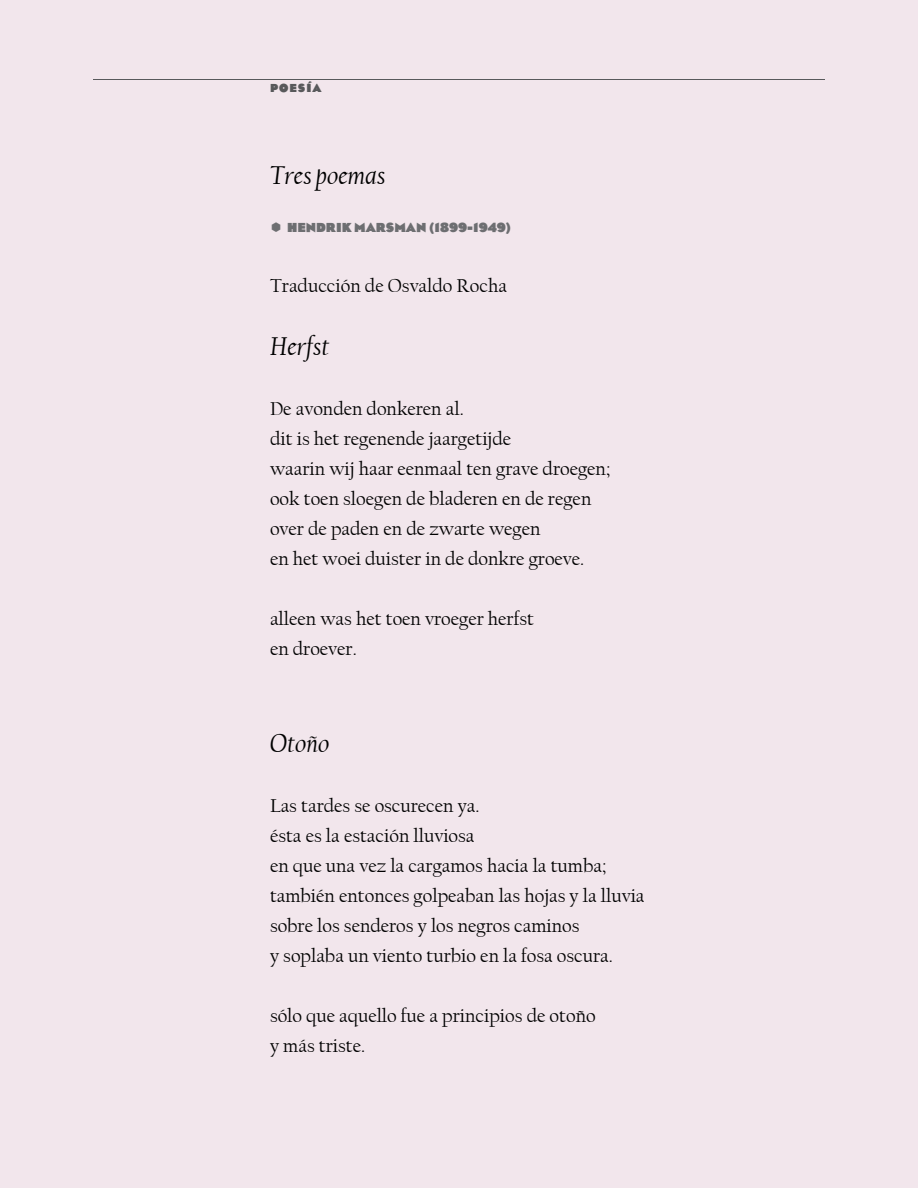
<style>
.page{position:relative;width:918px;height:1188px;background:#f2e6ec}
.page>*{position:absolute;margin:0;border:0;box-sizing:border-box;transform-origin:0 0}
.t1{font:italic 27px "Californian FB";color:#000}
.t2{font:19.5px/30px "Californian FB";color:#000}
.t3{font:900 13.5px "Eagle";color:#6d6e71}
.t4{font:900 12px "Eagle";letter-spacing:.075em;color:#58595b}
</style>
<div class="page">
<hr style="left:93px;top:79px;width:732px;height:1px;background:#58595b">
<p class="t4" style="left:270px;top:81px;width:53px">POESÍA</p>
<h1 class="t1" style="left:270px;top:160px;width:117px">Tres poemas</h1>
<p class="t3" style="left:282px;top:220px;width:115px">¥ HENDRIK MARSMA</p>
<p class="t3" style="left:416px;top:220px;width:96px">N (1899-1949)</p>
<p class="t2" style="left:270px;top:271px;width:238px">Traducción de Osvaldo Rocha</p>
<h1 class="t1" style="left:270px;top:331px;width:61px">Herfst</h1>
<p class="t2" style="left:270px;top:394px;width:342px">De avonden donkeren al.<br>dit is het regenende jaargetijde<br>waarin wij haar eenmaal ten grave droegen; ook toen sloegen de bladeren en de regen over de paden en de zwarte wegen<br>en het woei duister in de donkre groeve.</p>
<p class="t2" style="left:270px;top:604px;width:266px">alleen was het toen vroeger herfst en droever.</p>
<h1 class="t1" style="left:270px;top:728px;width:61px">Otoño</h1>
<p class="t2" style="left:270px;top:791px;width:376px">Las tardes se oscurecen ya.<br>ésta es la estación lluviosa<br>en que una vez la cargamos hacia la tumba; también entonces golpeaban las hojas y la lluvia sobre los senderos y los negros caminos<br>y soplaba un viento turbio en la fosa oscura.</p>
<p class="t2" style="left:270px;top:1001px;width:327px">sólo que aquello fue a principios de otoño y más triste.</p>
</div>
